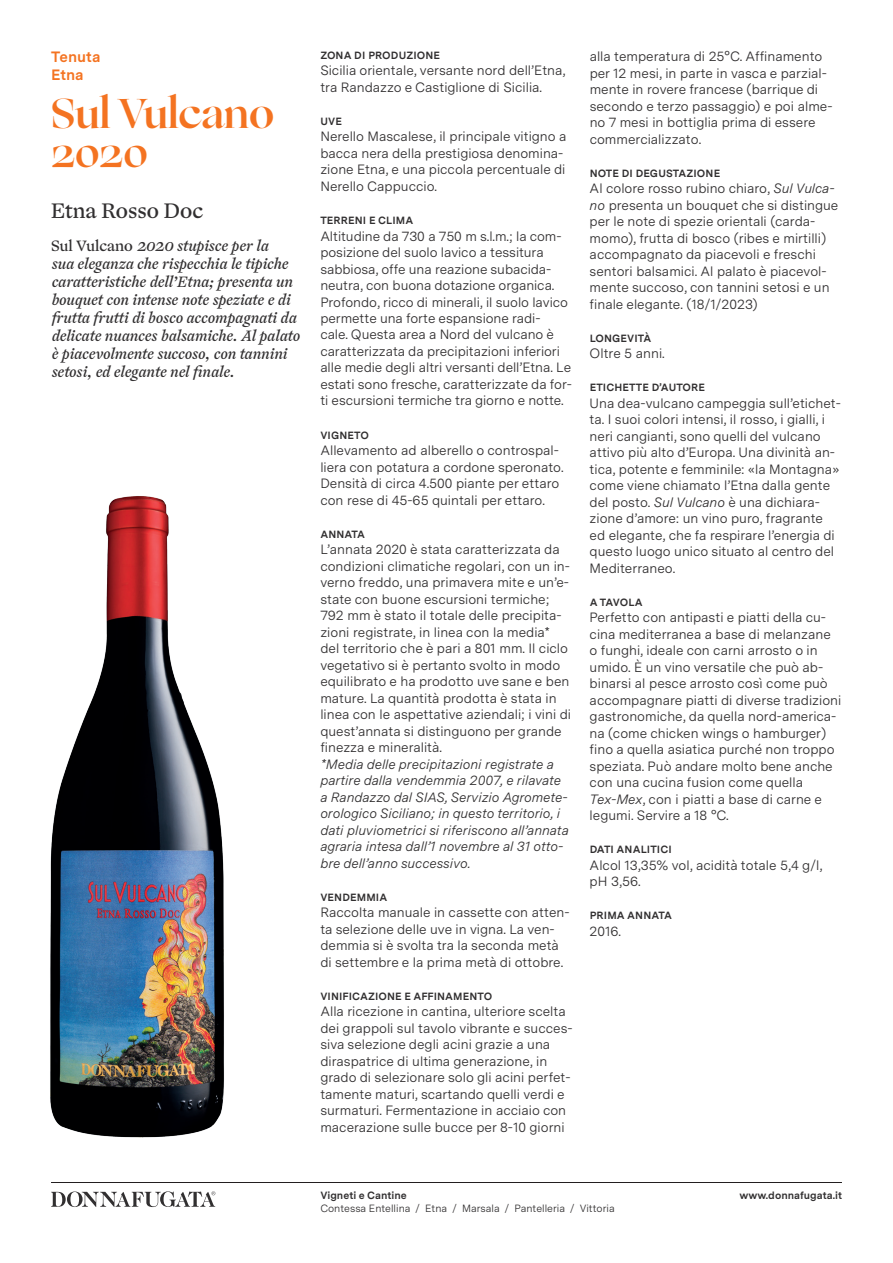
<style>
.page{position:relative;width:893px;height:1263px;background:#fff}
.page>*{position:absolute;margin:0;border:0;box-sizing:border-box;transform-origin:0 0}
.t1{font:700 42px/39px "Ogg";letter-spacing:-.005em;color:#f47321}
.t2{font:21px "Ogg Text";color:#312f30}
.t3{font:italic 15px/18px "Ogg Text";letter-spacing:-.005em;color:#312f30}
.t4{font:700 15px/18px "Messina Sans";color:#f47321}
.t5{font:13.5px/16.5px "Messina Sans";color:#312f30}
.t6{font:italic 13.5px/16.5px "Messina Sans";color:#312f30}
.t7{font:700 10.5px "Messina Sans";letter-spacing:.01em;color:#312f30}
.t8{font:10.5px "Messina Sans";color:#312f30}
.s1{font-style:normal}
.s2{font-style:italic}
</style>
<div class="page">
<hr style="left:51px;top:1182px;width:791px;height:1px;background:#231f20">
<svg style="left:51px;top:1191px;width:164px;height:16px"></svg>
<img style="left:50px;top:496px;width:174px;height:642px">
<p class="t4" style="left:51px;top:47px;width:51px">Tenuta<br>Etna</p>
<h1 class="t1" style="left:51px;top:94px;width:225px">Sul Vulcano<br>2020</h1>
<h2 class="t2" style="left:51px;top:197px;width:154px">Etna Rosso Doc</h2>
<p class="t3" style="left:51px;top:237px;width:250px"><span class="s1">Sul Vulcano</span> 2020 stupisce per la<br>sua eleganza che rispecchia le tipiche caratteristiche dell’Etna; presenta un bouquet con intense note speziate e di frutta frutti di bosco accompagnati da delicate nuances balsamiche. Al palato è piacevolmente succoso, con tannini setosi, ed elegante nel finale.</p>
<p class="t7" style="left:320px;top:47px;width:121px">ZONA DI PRODUZIONE</p>
<p class="t5" style="left:320px;top:62px;width:247px">Sicilia orientale, versante nord dell’Etna, tra Randazzo e Castiglione di Sicilia.</p>
<p class="t7" style="left:320px;top:113px;width:23px">UVE</p>
<p class="t5" style="left:320px;top:128px;width:248px">Nerello Mascalese, il principale vitigno a bacca nera della prestigiosa denomina&shy;zione Etna, e una piccola percentuale di Nerello Cappuccio.</p>
<p class="t7" style="left:320px;top:212px;width:94px">TERRENI E CLIMA</p>
<p class="t5" style="left:320px;top:227px;width:253px">Altitudine da 730 a 750 m s.l.m.; la com&shy;posizione del suolo lavico a tessitura sabbiosa, offe una reazione subacida&shy;neutra, con buona dotazione organica.<br>Profondo, ricco di minerali, il suolo lavico permette una forte espansione radi-<br>cale. Questa area a Nord del vulcano è caratterizzata da precipitazioni inferiori alle medie degli altri versanti dell’Etna. Le estati sono fresche, caratterizzate da for&shy;ti escursioni termiche tra giorno e notte.</p>
<p class="t7" style="left:320px;top:427px;width:50px">VIGNETO</p>
<p class="t5" style="left:320px;top:442px;width:245px">Allevamento ad alberello o controspal&shy;liera con potatura a cordone speronato.<br>Densità di circa 4.500 piante per ettaro con rese di 45-65 quintali per ettaro.</p>
<p class="t7" style="left:320px;top:526px;width:46px">ANNATA</p>
<p class="t5" style="left:320px;top:541px;width:252px">L’annata 2020 è stata caratterizzata da condizioni climatiche regolari, con un in&shy;verno freddo, una primavera mite e un’e&shy;state con buone escursioni termiche; 792 mm è stato il totale delle precipita&shy;zioni registrate, in linea con la media* del territorio che è pari a 801 mm. Il ciclo vegetativo si è pertanto svolto in modo equilibrato e ha prodotto uve sane e ben mature. La quantità prodotta è stata in linea con le aspettative aziendali; i vini di quest’annata si distinguono per grande finezza e mineralità.</p>
<p class="t6" style="left:320px;top:755px;width:250px">*Media delle precipitazioni registrate a partire dalla vendemmia 2007, e rilavate a Randazzo dal SIAS, Servizio Agromete&shy;orologico Siciliano; in questo territorio, i dati pluviometrici si riferiscono all’annata agraria intesa dall’1 novembre al 31 otto&shy;bre dell’anno successivo.</p>
<p class="t7" style="left:320px;top:889px;width:68px">VENDEMMIA</p>
<p class="t5" style="left:320px;top:904px;width:251px">Raccolta manuale in cassette con atten&shy;ta selezione delle uve in vigna. La ven&shy;demmia si è svolta tra la seconda metà di settembre e la prima metà di ottobre.</p>
<p class="t7" style="left:320px;top:988px;width:173px">VINIFICAZIONE E AFFINAMENTO</p>
<p class="t5" style="left:320px;top:1003px;width:254px">Alla ricezione in cantina, ulteriore scelta dei grappoli sul tavolo vibrante e succes&shy;siva selezione degli acini grazie a una diraspatrice di ultima generazione, in grado di selezionare solo gli acini perfet&shy;tamente maturi, scartando quelli verdi e surmaturi. Fermentazione in acciaio con macerazione sulle bucce per 8-10 giorni</p>
<p class="t5" style="left:590px;top:48px;width:244px">alla temperatura di 25°C. Affinamento per 12 mesi, in parte in vasca e parzial&shy;mente in rovere francese (barrique di secondo e terzo passaggio) e poi alme&shy;no 7 mesi in bottiglia prima di essere commercializzato.</p>
<p class="t7" style="left:590px;top:165px;width:132px">NOTE DI DEGUSTAZIONE</p>
<p class="t5" style="left:590px;top:180px;width:250px">Al colore rosso rubino chiaro, <span class="s2">Sul Vulca&shy;no</span> presenta un bouquet che si distingue per le note di spezie orientali (carda&shy;momo), frutta di bosco (ribes e mirtilli) accompagnato da piacevoli e freschi sentori balsamici. Al palato è piacevol&shy;mente succoso, con tannini setosi e un finale elegante. (18/1/2023)</p>
<p class="t7" style="left:590px;top:330px;width:63px">LONGEVITÀ</p>
<p class="t5" style="left:590px;top:345px;width:77px">Oltre 5 anni.</p>
<p class="t7" style="left:590px;top:380px;width:117px">ETICHETTE D’AUTORE</p>
<p class="t5" style="left:590px;top:394px;width:253px">Una dea-vulcano campeggia sull’etichet&shy;ta. I suoi colori intensi, il rosso, i gialli, i neri cangianti, sono quelli del vulcano attivo più alto d’Europa. Una divinità an&shy;tica, potente e femminile: «la Montagna» come viene chiamato l’Etna dalla gente del posto. <span class="s2">Sul Vulcano</span> è una dichiara&shy;zione d’amore: un vino puro, fragrante ed elegante, che fa respirare l’energia di questo luogo unico situato al centro del Mediterraneo.</p>
<p class="t7" style="left:590px;top:594px;width:54px">A TAVOLA</p>
<p class="t5" style="left:590px;top:609px;width:253px">Perfetto con antipasti e piatti della cu&shy;cina mediterranea a base di melanzane o funghi, ideale con carni arrosto o in umido. È un vino versatile che può ab&shy;binarsi al pesce arrosto così come può accompagnare piatti di diverse tradizioni gastronomiche, da quella nord-america&shy;na (come chicken wings o hamburger) fino a quella asiatica purché non troppo speziata. Può andare molto bene anche con una cucina fusion come quella <span class="s2">Tex-Mex</span>, con i piatti a base di carne e legumi. Servire a 18 °C.</p>
<p class="t7" style="left:590px;top:842px;width:84px">DATI ANALITICI</p>
<p class="t5" style="left:590px;top:856px;width:234px">Alcol 13,35% vol, acidità totale 5,4 g/l, pH 3,56.</p>
<p class="t7" style="left:590px;top:908px;width:84px">PRIMA ANNATA</p>
<p class="t5" style="left:590px;top:922px;width:33px">2016.</p>
<p class="t7" style="left:320px;top:1188px;width:88px">Vigneti e Cantine</p>
<p class="t7" style="left:739px;top:1188px;width:104px">www.donnafugata.it</p>
<p class="t8" style="left:320px;top:1200px;width:296px">Contessa Entellina / Etna / Marsala / Pantelleria / Vittoria</p>
</div>
